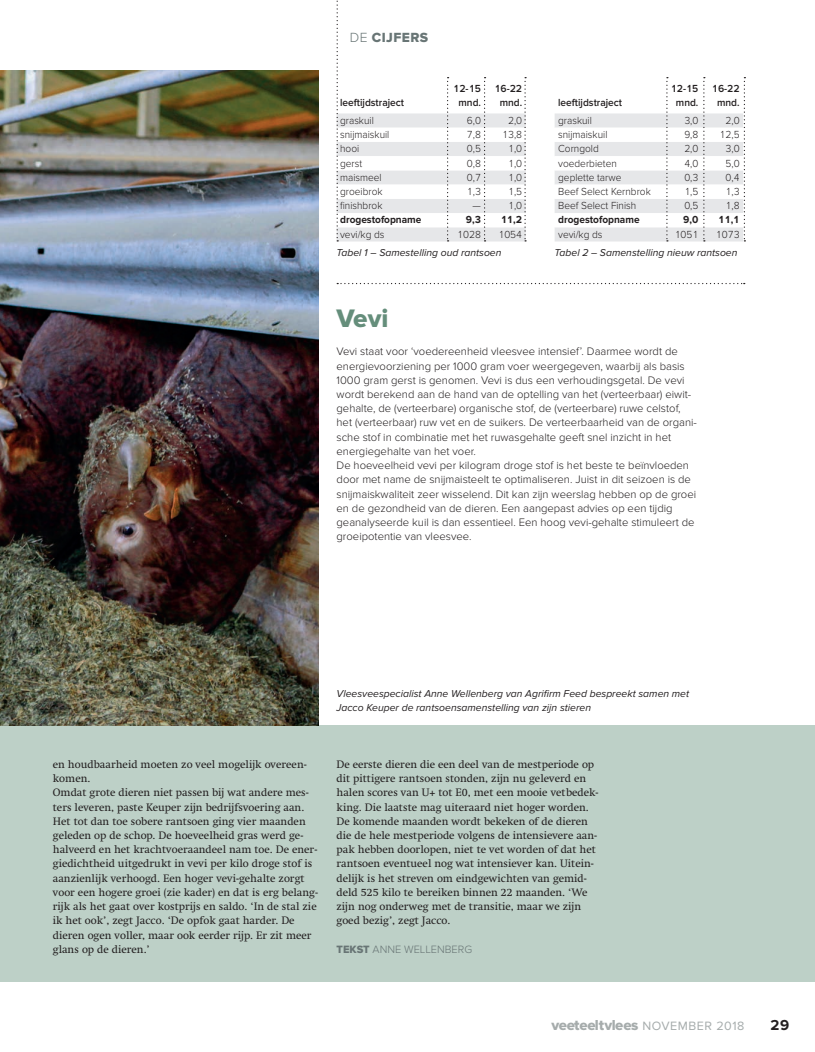
<style>
.page{position:relative;width:815px;height:1052px;background:#fff}
.page>*{position:absolute;margin:0;border:0;box-sizing:border-box;transform-origin:0 0}
.t1{font:26.25px "Proxima Nova Extrabld";color:#658e7b}
.t2{font:15px "Proxima Nova Extrabld";letter-spacing:-.025em;color:#a6acac}
.t3{font:700 15px "Proxima Nova";color:#231f20}
.t4{font:13.75px "Proxima Nova Extrabld";letter-spacing:.03em;color:#687575}
.t5{font:300 11.25px/14.2px "Proxima Nova";color:#231f20}
.t6{font:11px/14.2px "Swift LT Pro";color:#231f20}
.t7{font:300 11px "Proxima Nova";color:#687575}
.t8{font:300 10.62px "Proxima Nova";color:#231f20;scale:.95 1}
.t9{font:600 10.62px/14.2px "Proxima Nova";color:#231f20;text-align:center;scale:.95 1}
.t10{font:700 10.62px "Proxima Nova";color:#231f20;scale:.95 1}
.t11{font:italic 10.38px/14.2px "Proxima Nova";color:#231f20}
.s1{font-family:"Proxima Nova";font-weight:300}
.s2{font-family:"Proxima Nova Extrabld";font-weight:400}
.s3{font-family:"Proxima Nova";font-size:12.5px}
</style>
<div class="page">
<div style="left:0;top:725px;width:814px;height:256px;background:#bdd0c7"></div>
<img style="left:0;top:71px;width:319px;height:654px">
<svg style="left:337px;top:283px;width:407px;height:1px"></svg>
<svg style="left:555px;top:77px;width:190px;height:164px"></svg>
<svg style="left:336px;top:0;width:190px;height:241px"></svg>
<p class="t4" style="left:350px;top:30px;width:80px"><span class="s1">DE</span> CIJFERS</p>
<p class="t9" style="left:340px;top:95px;width:69px">leeftijdstraject</p>
<p class="t9" style="left:453px;top:81px;width:31px">12-15 mnd.</p>
<p class="t9" style="left:494px;top:81px;width:31px">16-22 mnd.</p>
<p class="t9" style="left:558px;top:95px;width:69px">leeftijdstraject</p>
<p class="t9" style="left:670px;top:81px;width:31px">12-15 mnd.</p>
<p class="t9" style="left:711px;top:81px;width:31px">16-22 mnd.</p>
<p class="t8" style="left:558px;top:114px;width:37px">graskuil</p>
<p class="t8" style="left:684px;top:114px;width:16px">3,0</p>
<p class="t8" style="left:725px;top:114px;width:16px">2,0</p>
<p class="t8" style="left:558px;top:128px;width:53px">snijmaiskuil</p>
<p class="t8" style="left:684px;top:128px;width:16px">9,8</p>
<p class="t8" style="left:719px;top:128px;width:23px">12,5</p>
<p class="t8" style="left:558px;top:143px;width:44px">Corngold</p>
<p class="t8" style="left:684px;top:143px;width:16px">2,0</p>
<p class="t8" style="left:725px;top:143px;width:16px">3,0</p>
<p class="t8" style="left:558px;top:157px;width:63px">voederbieten</p>
<p class="t8" style="left:684px;top:157px;width:16px">4,0</p>
<p class="t8" style="left:725px;top:157px;width:16px">5,0</p>
<p class="t8" style="left:558px;top:171px;width:68px">geplette tarwe</p>
<p class="t8" style="left:684px;top:171px;width:16px">0,3</p>
<p class="t8" style="left:725px;top:171px;width:16px">0,4</p>
<p class="t8" style="left:558px;top:185px;width:99px">Beef Select Kernbrok</p>
<p class="t8" style="left:684px;top:185px;width:16px">1,5</p>
<p class="t8" style="left:725px;top:185px;width:16px">1,3</p>
<p class="t8" style="left:558px;top:200px;width:84px">Beef Select Finish</p>
<p class="t8" style="left:684px;top:200px;width:16px">0,5</p>
<p class="t8" style="left:725px;top:200px;width:16px">1,8</p>
<p class="t10" style="left:558px;top:214px;width:87px">drogestofopname</p>
<p class="t10" style="left:683px;top:214px;width:17px">9,0</p>
<p class="t10" style="left:718px;top:214px;width:24px">11,1</p>
<p class="t8" style="left:558px;top:228px;width:48px">vevi/kg ds</p>
<p class="t8" style="left:674px;top:228px;width:26px">1051</p>
<p class="t8" style="left:715px;top:228px;width:26px">1073</p>
<p class="t8" style="left:340px;top:114px;width:37px">graskuil</p>
<p class="t8" style="left:467px;top:114px;width:16px">6,0</p>
<p class="t8" style="left:508px;top:114px;width:16px">2,0</p>
<p class="t8" style="left:340px;top:128px;width:53px">snijmaiskuil</p>
<p class="t8" style="left:467px;top:128px;width:16px">7,8</p>
<p class="t8" style="left:502px;top:128px;width:23px">13,8</p>
<p class="t8" style="left:340px;top:143px;width:22px">hooi</p>
<p class="t8" style="left:467px;top:143px;width:16px">0,5</p>
<p class="t8" style="left:508px;top:143px;width:16px">1,0</p>
<p class="t8" style="left:340px;top:157px;width:25px">gerst</p>
<p class="t8" style="left:467px;top:157px;width:16px">0,8</p>
<p class="t8" style="left:508px;top:157px;width:16px">1,0</p>
<p class="t8" style="left:340px;top:171px;width:45px">maismeel</p>
<p class="t8" style="left:467px;top:171px;width:16px">0,7</p>
<p class="t8" style="left:508px;top:171px;width:16px">1,0</p>
<p class="t8" style="left:340px;top:185px;width:46px">groeibrok</p>
<p class="t8" style="left:467px;top:185px;width:16px">1,3</p>
<p class="t8" style="left:508px;top:185px;width:16px">1,5</p>
<p class="t8" style="left:340px;top:200px;width:46px">finishbrok</p>
<p class="t8" style="left:472px;top:200px;width:10px">—</p>
<p class="t8" style="left:508px;top:200px;width:16px">1,0</p>
<p class="t10" style="left:340px;top:214px;width:87px">drogestofopname</p>
<p class="t10" style="left:465px;top:214px;width:17px">9,3</p>
<p class="t10" style="left:500px;top:214px;width:24px">11,2</p>
<p class="t8" style="left:340px;top:228px;width:48px">vevi/kg ds</p>
<p class="t8" style="left:457px;top:228px;width:26px">1028</p>
<p class="t8" style="left:498px;top:228px;width:26px">1054</p>
<p class="t11" style="left:336px;top:245px;width:166px">Tabel 1 – Samestelling oud rantsoen</p>
<p class="t11" style="left:554px;top:245px;width:184px">Tabel 2 – Samenstelling nieuw rantsoen</p>
<h1 class="t1" style="left:336px;top:303px;width:53px">Vevi</h1>
<p class="t5" style="left:336px;top:344px;width:362px">Vevi staat voor ‘voedereenheid vleesvee intensief’. Daarmee wordt de energievoorziening per 1000 gram voer weergegeven, waarbij als basis 1000 gram gerst is genomen. Vevi is dus een verhoudingsgetal. De vevi wordt berekend aan de hand van de optelling van het (verteerbaar) eiwit&shy;gehalte, de (verteerbare) organische stof, de (verteerbare) ruwe celstof, het (verteerbaar) ruw vet en de suikers. De verteerbaarheid van de organi&shy;sche stof in combinatie met het ruwasgehalte geeft snel inzicht in het energiegehalte van het voer.<br>De hoeveelheid vevi per kilogram droge stof is het beste te beïnvloeden door met name de snijmaisteelt te optimaliseren. Juist in dit seizoen is de snijmaiskwaliteit zeer wisselend. Dit kan zijn weerslag hebben op de groei en de gezondheid van de dieren. Een aangepast advies op een tijdig geanalyseerde kuil is dan essentieel. Een hoog vevi-gehalte stimuleert de groeipotentie van vleesvee.</p>
<p class="t11" style="left:336px;top:686px;width:354px">Vleesveespecialist Anne Wellenberg van Agrifirm Feed bespreekt samen met<br>Jacco Keuper de rantsoensamenstelling van zijn stieren</p>
<p class="t6" style="left:53px;top:757px;width:266px">en houdbaarheid moeten zo veel mogelĳk overeen&shy;komen.<br>Omdat grote dieren niet passen bĳ wat andere mes&shy;ters leveren, paste Keuper zĳn bedrĳfsvoering aan.<br>Het tot dan toe sobere rantsoen ging vier maanden geleden op de schop. De hoeveelheid gras werd ge&shy;halveerd en het krachtvoeraandeel nam toe. De ener&shy;giedichtheid uitgedrukt in vevi per kilo droge stof is aanzienlĳk verhoogd. Een hoger vevi-gehalte zorgt voor een hogere groei (zie kader) en dat is erg belang&shy;rĳk als het gaat over kostprĳs en saldo. ‘In de stal zie ik het ook’, zegt Jacco. ‘De opfok gaat harder. De dieren ogen voller, maar ook eerder rĳp. Er zit meer glans op de dieren.’</p>
<p class="t6" style="left:336px;top:757px;width:263px">De eerste dieren die een deel van de mestperiode op dit pittigere rantsoen stonden, zĳn nu geleverd en halen scores van U+ tot E0, met een mooie vetbedek&shy;king. Die laatste mag uiteraard niet hoger worden.<br>De komende maanden wordt bekeken of de dieren die de hele mestperiode volgens de intensievere aan&shy;pak hebben doorlopen, niet te vet worden of dat het rantsoen eventueel nog wat intensiever kan. Uitein&shy;delĳk is het streven om eindgewichten van gemid&shy;deld 525 kilo te bereiken binnen 22 maanden. ‘We zĳn nog onderweg met de transitie, maar we zĳn goed bezig’, zegt Jacco.</p>
<p class="t7" style="left:336px;top:943px;width:137px"><span class="s2">TEKST</span> ANNE WELLENBERG</p>
<h2 class="t2" style="left:551px;top:1016px;width:194px">veeteeltvlees <span class="s3">NOVEMBER 2018</span></h2>
<h2 class="t3" style="left:770px;top:1016px;width:20px">29</h2>
</div>
